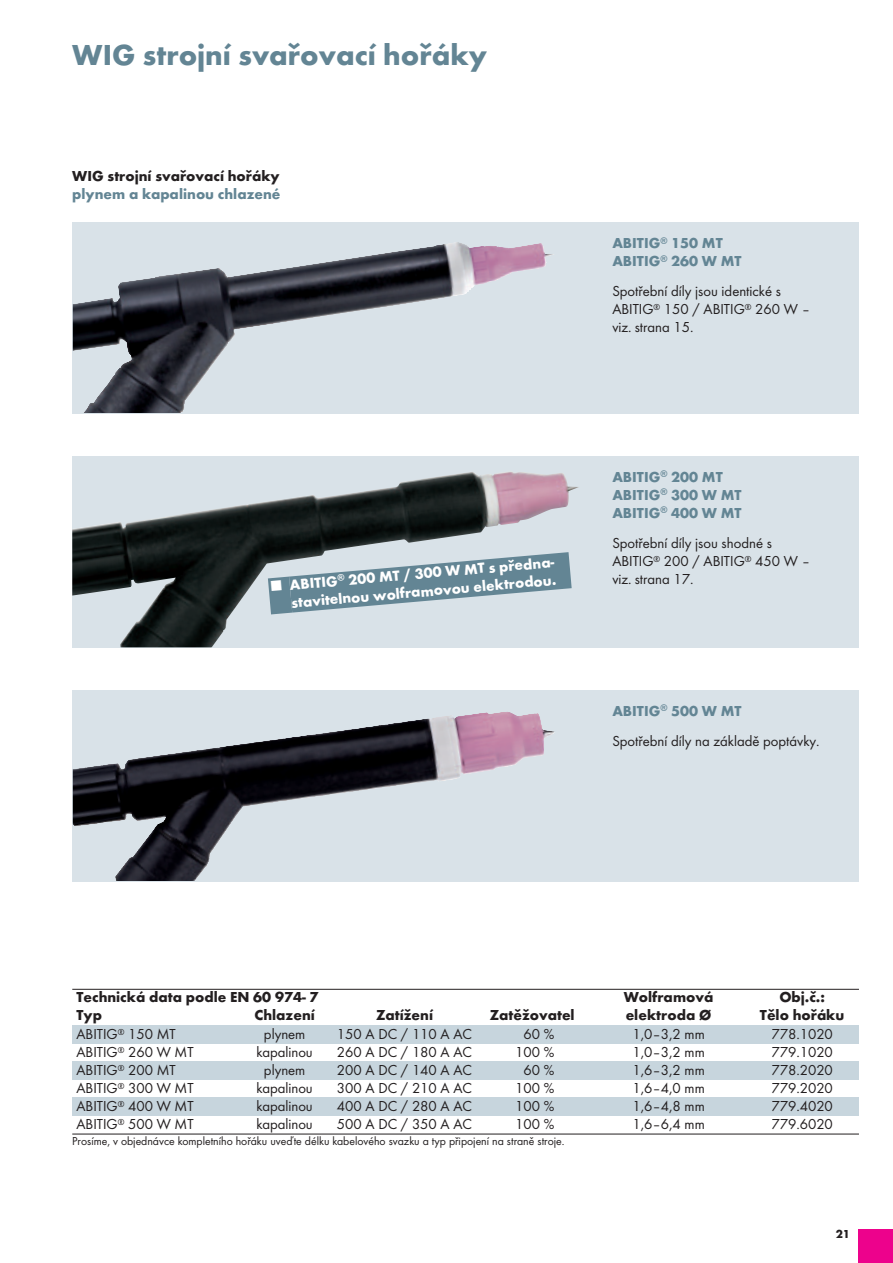
<style>
.page{position:relative;width:893px;height:1263px;background:#fff}
.page>*{position:absolute;margin:0;border:0;box-sizing:border-box;transform-origin:0 0}
.t1{font:700 30px "Futura TOT";color:#638594}
.t2{font:15px/18px "Futura TOT Boo";color:#231f20}
.t3{font:700 15px/18px "Futura TOT";color:#231f20}
.t4{font:700 15px/18px "Futura TOT";color:#638594}
.t5{font:700 15px/18px "Futura TOT";color:#fff}
.t6{font:12px "Futura TOT Boo";color:#231f20}
.t7{font:700 12px "Futura TOT";color:#231f20}
</style>
<div class="page">
<div style="left:859px;top:1229px;width:34px;height:34px;background:#ed028c"></div>
<div style="left:72px;top:222px;width:787px;height:191px;background:#d9e2e8"></div>
<img style="left:72px;top:242px;width:482px;height:171px">
<div style="left:72px;top:456px;width:787px;height:191px;background:#d9e2e8"></div>
<img style="left:72px;top:472px;width:496px;height:175px">
<svg style="left:72px;top:690px;width:787px;height:191px;background:#bbc3c9"></svg>
<img style="left:73px;top:711px;width:484px;height:58px">
<div style="left:72px;top:1026px;width:161px;height:18px;background:#c7d5dd"></div>
<div style="left:233px;top:1026px;width:103px;height:18px;background:#c7d5dd"></div>
<div style="left:336px;top:1026px;width:137px;height:18px;background:#c7d5dd"></div>
<div style="left:473px;top:1026px;width:119px;height:18px;background:#c7d5dd"></div>
<div style="left:592px;top:1026px;width:153px;height:18px;background:#c7d5dd"></div>
<div style="left:745px;top:1026px;width:114px;height:18px;background:#c7d5dd"></div>
<div style="left:72px;top:1062px;width:161px;height:18px;background:#c7d5dd"></div>
<div style="left:233px;top:1062px;width:103px;height:18px;background:#c7d5dd"></div>
<div style="left:336px;top:1062px;width:137px;height:18px;background:#c7d5dd"></div>
<div style="left:473px;top:1062px;width:119px;height:18px;background:#c7d5dd"></div>
<div style="left:592px;top:1062px;width:153px;height:18px;background:#c7d5dd"></div>
<div style="left:745px;top:1062px;width:114px;height:18px;background:#c7d5dd"></div>
<div style="left:72px;top:1098px;width:161px;height:18px;background:#c7d5dd"></div>
<div style="left:233px;top:1098px;width:103px;height:18px;background:#c7d5dd"></div>
<div style="left:336px;top:1098px;width:137px;height:18px;background:#c7d5dd"></div>
<div style="left:473px;top:1098px;width:119px;height:18px;background:#c7d5dd"></div>
<div style="left:592px;top:1098px;width:153px;height:18px;background:#c7d5dd"></div>
<div style="left:745px;top:1098px;width:114px;height:18px;background:#c7d5dd"></div>
<hr style="left:72px;top:989px;width:787px;height:1px;background:#231f20">
<hr style="left:72px;top:1134px;width:787px;height:1px;background:#231f20">
<svg style="left:268px;top:552px;width:304px;height:62px"></svg>
<h1 class="t1" style="left:72px;top:37px;width:416px">WIG strojní svařovací hořáky</h1>
<p class="t3" style="left:72px;top:167px;width:209px">WIG strojní svařovací hořáky</p>
<p class="t4" style="left:72px;top:185px;width:210px">plynem a kapalinou chlazené</p>
<p class="t5" style="left:289px;top:576px;width:271px;rotate:-5deg">ABITIG<sup>®</sup> 200 MT / 300 W MT s předna&shy;stavitelnou wolframovou elektrodou.</p>
<p class="t4" style="left:612px;top:234px;width:131px">ABITIG<sup>®</sup> 150 MT<br>ABITIG<sup>®</sup> 260 W MT</p>
<p class="t2" style="left:612px;top:282px;width:199px">spotřební díly jsou identické s<br>ABITIg<sup>®</sup> 150 / ABITIg<sup>®</sup> 260 W – viz. strana 15.</p>
<p class="t4" style="left:612px;top:468px;width:131px">ABITIG<sup>®</sup> 200 MT<br>ABITIG<sup>®</sup> 300 W MT<br>ABITIG<sup>®</sup> 400 W MT</p>
<p class="t2" style="left:612px;top:534px;width:199px">spotřební díly jsou shodné s<br>ABITIg<sup>®</sup> 200 / ABITIg<sup>®</sup> 450 W – viz. strana 17.</p>
<p class="t4" style="left:612px;top:702px;width:131px">ABITIG<sup>®</sup> 500 W MT</p>
<p class="t2" style="left:612px;top:732px;width:209px">spotřební díly na základě poptávky.</p>
<p class="t3" style="left:77px;top:988px;width:244px">Technická data podle EN 60 974- 7</p>
<p class="t3" style="left:624px;top:988px;width:91px">Wolframová elektroda Ø</p>
<p class="t3" style="left:779px;top:988px;width:47px">Obj.č.:</p>
<p class="t3" style="left:77px;top:1006px;width:27px">Typ</p>
<p class="t3" style="left:254px;top:1006px;width:62px">Chlazení</p>
<p class="t3" style="left:376px;top:1006px;width:58px">Zatížení</p>
<p class="t3" style="left:490px;top:1006px;width:86px">Zatěžovatel</p>
<p class="t3" style="left:760px;top:1006px;width:86px">Tělo hořáku</p>
<p class="t2" style="left:257px;top:1025px;width:58px;text-align:center">plynem kapalinou plynem kapalinou kapalinou kapalinou</p>
<p class="t6" style="left:72px;top:1133px;width:494px">Prosíme, v objednávce kompletního hořáku uveďte délku kabelového svazku a typ připojení na straně stroje.</p>
<p class="t2" style="left:77px;top:1025px;width:101px">ABITIg<sup>®</sup> 150 MT</p>
<p class="t2" style="left:337px;top:1025px;width:137px">150 A dc / 110 A Ac</p>
<p class="t2" style="left:523px;top:1025px;width:32px">60 %</p>
<p class="t2" style="left:632px;top:1025px;width:74px">1,0–3,2 mm</p>
<p class="t2" style="left:771px;top:1025px;width:63px">778.1020</p>
<p class="t2" style="left:77px;top:1043px;width:119px">ABITIg<sup>®</sup> 260 W MT</p>
<p class="t2" style="left:337px;top:1043px;width:137px">260 A dc / 180 A Ac</p>
<p class="t2" style="left:515px;top:1043px;width:41px">100 %</p>
<p class="t2" style="left:632px;top:1043px;width:74px">1,0–3,2 mm</p>
<p class="t2" style="left:771px;top:1043px;width:63px">779.1020</p>
<p class="t2" style="left:77px;top:1061px;width:101px">ABITIg<sup>®</sup> 200 MT</p>
<p class="t2" style="left:337px;top:1061px;width:137px">200 A dc / 140 A Ac</p>
<p class="t2" style="left:523px;top:1061px;width:32px">60 %</p>
<p class="t2" style="left:632px;top:1061px;width:74px">1,6–3,2 mm</p>
<p class="t2" style="left:771px;top:1061px;width:63px">778.2020</p>
<p class="t2" style="left:77px;top:1079px;width:119px">ABITIg<sup>®</sup> 300 W MT</p>
<p class="t2" style="left:337px;top:1079px;width:137px">300 A dc / 210 A Ac</p>
<p class="t2" style="left:515px;top:1079px;width:41px">100 %</p>
<p class="t2" style="left:632px;top:1079px;width:74px">1,6–4,0 mm</p>
<p class="t2" style="left:771px;top:1079px;width:63px">779.2020</p>
<p class="t2" style="left:77px;top:1097px;width:119px">ABITIg<sup>®</sup> 400 W MT</p>
<p class="t2" style="left:337px;top:1097px;width:137px">400 A dc / 280 A Ac</p>
<p class="t2" style="left:515px;top:1097px;width:41px">100 %</p>
<p class="t2" style="left:632px;top:1097px;width:74px">1,6–4,8 mm</p>
<p class="t2" style="left:771px;top:1097px;width:63px">779.4020</p>
<p class="t2" style="left:77px;top:1115px;width:119px">ABITIg<sup>®</sup> 500 W MT</p>
<p class="t2" style="left:337px;top:1115px;width:137px">500 A dc / 350 A Ac</p>
<p class="t2" style="left:515px;top:1115px;width:41px">100 %</p>
<p class="t2" style="left:632px;top:1115px;width:74px">1,6–6,4 mm</p>
<p class="t2" style="left:771px;top:1115px;width:63px">779.6020</p>
<p class="t7" style="left:836px;top:1226px;width:16px">21</p>
</div>
